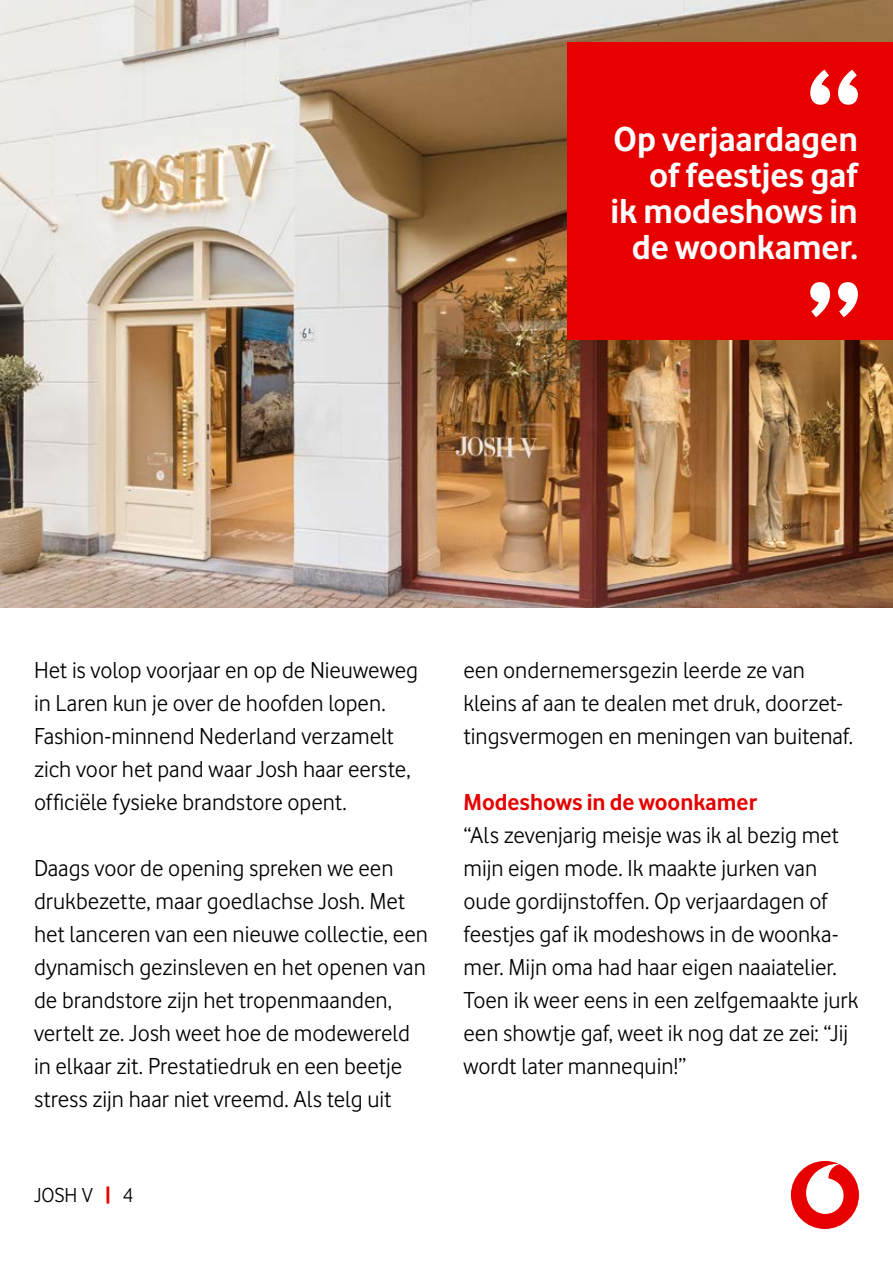
<style>
.page{position:relative;width:893px;height:1263px;background:#fff}
.page>*{position:absolute;margin:0;border:0;box-sizing:border-box;transform-origin:0 0}
.t1{font:700 36px/36px "Vodafone";color:#fff;text-align:right}
.t2{font:24px/33px "Vodafone";color:#000}
.t3{font:700 24px "Vodafone";color:#e60000}
.t4{font:21px "Vodafone";color:#000}
.s1{font-weight:800;color:#e60000}
</style>
<div class="page">
<img style="left:0;top:0;width:893px;height:608px">
<div style="left:567px;top:43px;width:326px;height:297px;background:#e60000"></div>
<svg style="left:810px;top:282px;width:48px;height:35px"></svg>
<svg style="left:810px;top:70px;width:48px;height:35px"></svg>
<div style="left:791px;top:1161px;width:68px;height:68px;background:#e60000;border-radius:50%"></div>
<svg style="left:806px;top:1164px;width:38px;height:50px"></svg>
<h1 class="t1" style="left:611px;top:120px;width:249px">Op verjaardagen of feestjes gaf<br>ik modeshows in de woonkamer.</h1>
<p class="t2" style="left:34px;top:653px;width:386px">Het is volop voorjaar en op de Nieuweweg in Laren kun je over de hoofden lopen.<br>Fashion-minnend Nederland verzamelt zich voor het pand waar Josh haar eerste, officiële fysieke brandstore opent.</p>
<p class="t2" style="left:34px;top:851px;width:395px">Daags voor de opening spreken we een drukbezette, maar goedlachse Josh. Met het lanceren van een nieuwe collectie, een dynamisch gezinsleven en het openen van de brandstore zijn het tropenmaanden, vertelt ze. Josh weet hoe de modewereld in elkaar zit. Prestatiedruk en een beetje stress zijn haar niet vreemd. Als telg uit</p>
<p class="t4" style="left:34px;top:1182px;width:101px">JOSH V <span class="s1">|</span> 4</p>
<p class="t2" style="left:463px;top:653px;width:391px">een ondernemersgezin leerde ze van kleins af aan te dealen met druk, doorzet&shy;tingsvermogen en meningen van buitenaf.</p>
<p class="t3" style="left:463px;top:788px;width:295px">Modeshows in de woonkamer</p>
<p class="t2" style="left:463px;top:818px;width:396px">“Als zevenjarig meisje was ik al bezig met mijn eigen mode. Ik maakte jurken van oude gordijnstoffen. Op verjaardagen of feestjes gaf ik modeshows in de woonka&shy;mer. Mijn oma had haar eigen naaiatelier.<br>Toen ik weer eens in een zelfgemaakte jurk een showtje gaf, weet ik nog dat ze zei: “Jij wordt later mannequin!”</p>
</div>
